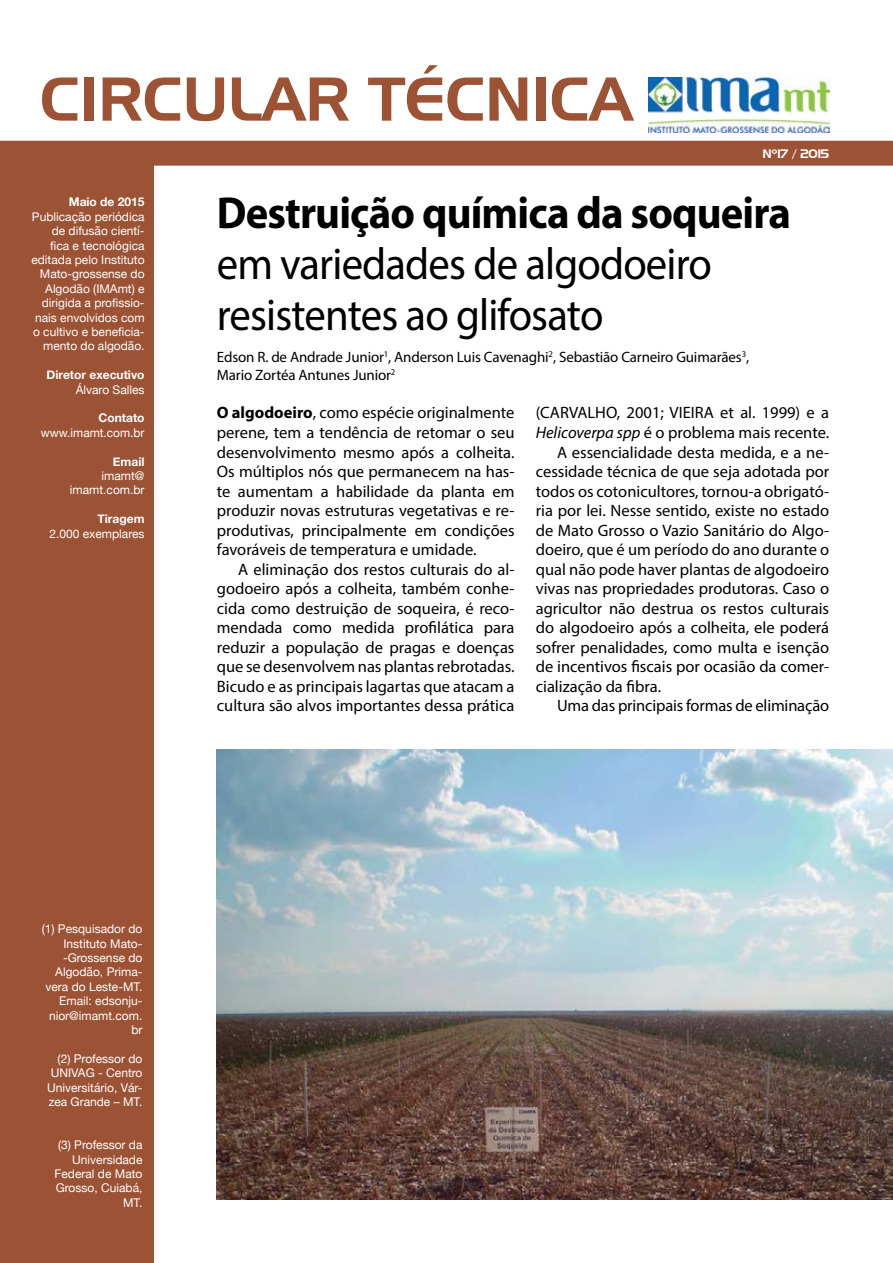
<style>
.page{position:relative;width:893px;height:1263px;background:#fff}
.page>*{position:absolute;margin:0;border:0;box-sizing:border-box;transform-origin:0 0}
.t1{font:60px "Aero Regular SWFTE";color:#9c5235}
.t2{font:45px/51px "Myriad Pro";letter-spacing:-.02em;color:#000;scale:.95 1}
.t3{font:700 45px "Myriad Pro";letter-spacing:-.02em;color:#000;scale:.95 1}
.t4{font:16.5px/19.5px "Myriad Pro";color:#000;text-align:justify}
.t5{font:15px/18px "Myriad Pro";letter-spacing:-.01em;color:#000}
.t6{font:12px/14.4px "Helvetica Neue";color:#fff;text-align:right}
.t7{font:700 12px "Helvetica Neue";color:#fff}
.t8{font:12px "Aero Regular SWFTE";color:#fff}
.s1{font-weight:700}
.s2{font-style:italic}
</style>
<div class="page">
<div style="left:0;top:166px;width:154px;height:1097px;background:#9c5235"></div>
<div style="left:0;top:141px;width:893px;height:25px;background:#9c5235"></div>
<img style="left:649px;top:78px;width:180px;height:55px">
<img style="left:217px;top:749px;width:676px;height:450px">
<h1 class="t1" style="left:40px;top:63px;width:594px">CIRCULAR TÉCNICA</h1>
<p class="t7" style="left:69px;top:193px;width:77px">Maio de 2015</p>
<p class="t6" style="left:31px;top:210px;width:115px">Publicação periódica de difusão cientí&shy;fica e tecnológica editada pelo Instituto<br>Mato-grossense do<br>Algodão (IMAmt) e dirigida a profissio&shy;nais envolvidos com o cultivo e beneficia&shy;mento do algodão.</p>
<p class="t7" style="left:47px;top:365px;width:100px">Diretor executivo</p>
<p class="t6" style="left:76px;top:383px;width:70px">Álvaro Salles</p>
<p class="t7" style="left:99px;top:409px;width:48px">Contato</p>
<p class="t6" style="left:41px;top:426px;width:105px">www.imamt.com.br</p>
<p class="t7" style="left:113px;top:452px;width:33px">Email</p>
<p class="t6" style="left:70px;top:469px;width:76px">imamt@ imamt.com.br</p>
<p class="t7" style="left:97px;top:509px;width:49px">Tiragem</p>
<p class="t6" style="left:49px;top:527px;width:97px">2.000 exemplares</p>
<p class="t8" style="left:763px;top:147px;width:68px">Nº17 / 2015</p>
<h2 class="t3" style="left:217px;top:184px;width:606px">Destruição química da soqueira</h2>
<h2 class="t2" style="left:217px;top:238px;width:523px">em variedades de algodoeiro resistentes ao glifosato</h2>
<p class="t5" style="left:217px;top:348px;width:534px">Edson R. de Andrade Junior<sup>1</sup>, Anderson Luis Cavenaghi<sup>2</sup>, Sebastião Carneiro Guimarães<sup>3</sup>,<br>Mario Zortéa Antunes Junior<sup>2</sup></p>
<p class="t4" style="left:217px;top:403px;width:299px"><span class="s1">O algodoeiro</span>, como espécie originalmente perene, tem a tendência de retomar o seu desenvolvimento mesmo após a colheita.<br>Os múltiplos nós que permanecem na has&shy;te aumentam a habilidade da planta em produzir novas estruturas vegetativas e re&shy;produtivas, principalmente em condições favoráveis de temperatura e umidade.</p>
<p class="t4" style="left:217px;top:559px;width:299px;text-indent:21px">A eliminação dos restos culturais do al&shy;godoeiro após a colheita, também conhe&shy;cida como destruição de soqueira, é reco&shy;mendada como medida profilática para reduzir a população de pragas e doenças que se desenvolvem nas plantas rebrotadas.<br>Bicudo e as principais lagartas que atacam a cultura são alvos importantes dessa prática</p>
<p class="t4" style="left:536px;top:403px;width:295px">(CARVALHO, 2001; VIEIRA et al. 1999) e a</p>
<p class="t4" style="left:536px;top:422px;width:295px"><span class="s2">Helicoverpa spp</span> é o problema mais recente.</p>
<p class="t4" style="left:557px;top:442px;width:274px">A essencialidade desta medida, e a ne-</p>
<p class="t4" style="left:536px;top:461px;width:295px">cessidade técnica de que seja adotada por</p>
<p class="t4" style="left:536px;top:481px;width:295px">todos os cotonicultores, tornou-a obrigató-</p>
<p class="t4" style="left:536px;top:500px;width:295px">ria por lei. Nesse sentido, existe no estado</p>
<p class="t4" style="left:536px;top:520px;width:295px">de Mato Grosso o Vazio Sanitário do Algo-</p>
<p class="t4" style="left:536px;top:539px;width:295px">doeiro, que é um período do ano durante o</p>
<p class="t4" style="left:536px;top:559px;width:295px">qual não pode haver plantas de algodoeiro</p>
<p class="t4" style="left:536px;top:578px;width:295px">vivas nas propriedades produtoras. Caso o</p>
<p class="t4" style="left:536px;top:598px;width:295px">agricultor não destrua os restos culturais</p>
<p class="t4" style="left:536px;top:617px;width:295px">do algodoeiro após a colheita, ele poderá</p>
<p class="t4" style="left:536px;top:637px;width:295px">sofrer penalidades, como multa e isenção</p>
<p class="t4" style="left:536px;top:656px;width:295px">de incentivos fiscais por ocasião da comer-</p>
<p class="t4" style="left:536px;top:676px;width:127px">cialização da fibra.</p>
<p class="t4" style="left:557px;top:695px;width:274px">Uma das principais formas de eliminação</p>
<p class="t6" style="left:42px;top:922px;width:102px">(1) Pesquisador do<br>Instituto Mato--Grossense do<br>Algodão, Prima&shy;vera do Leste-MT.<br>Email: edsonju&shy;nior@imamt.com. br</p>
<p class="t6" style="left:47px;top:1052px;width:97px">(2) Professor do<br>UNIVAG - Centro<br>Universitário, Vár&shy;zea Grande – MT.</p>
<p class="t6" style="left:55px;top:1138px;width:89px">(3) Professor da<br>Universidade<br>Federal de Mato<br>Grosso, Cuiabá,<br>MT.</p>
</div>
